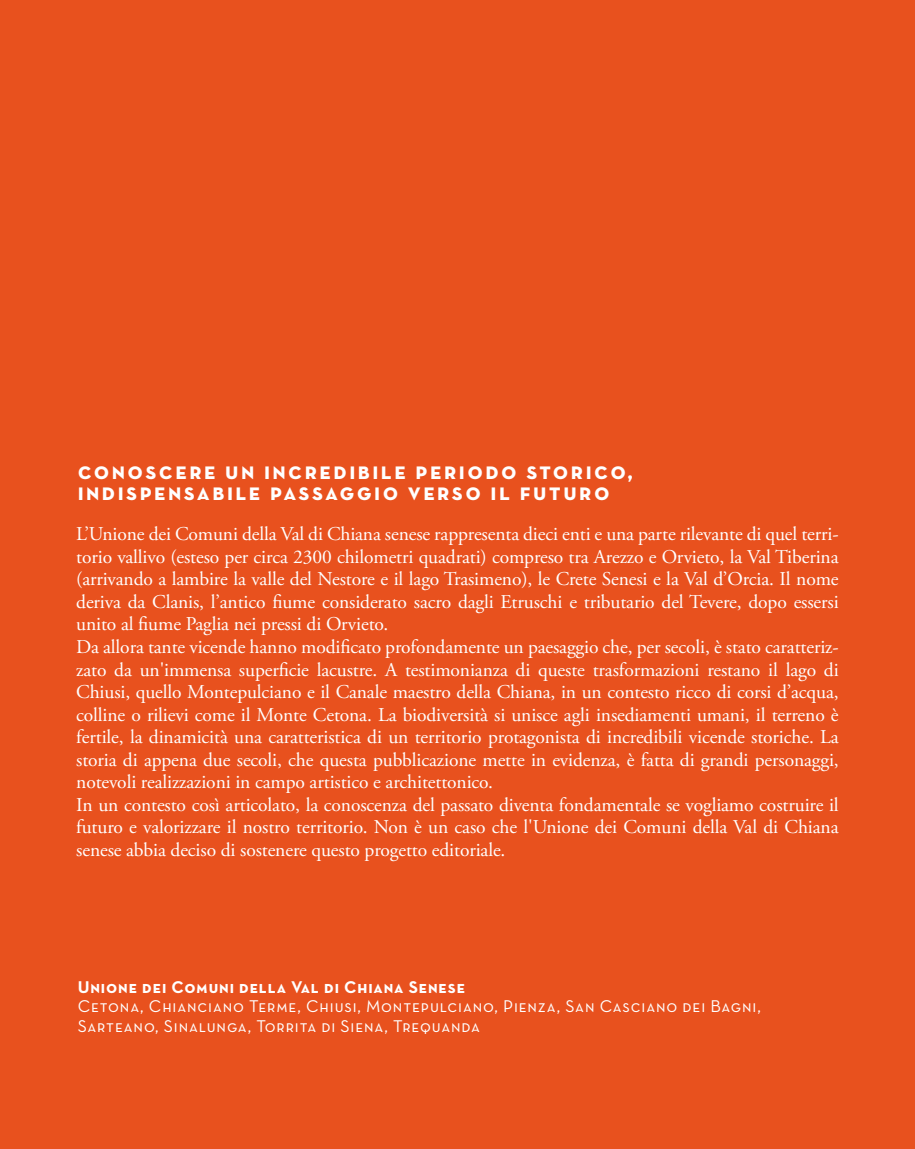
<style>
.page{position:relative;width:915px;height:1149px;background:#fff}
.page>*{position:absolute;margin:0;border:0;box-sizing:border-box;transform-origin:0 0}
.t1{font:24px/21px "Neutra Text TF Bold SC Alt";letter-spacing:.1em;color:#fff}
.t2{font:19.5px/22.5px "Adobe Garamond Pro";letter-spacing:-.005em;color:#fff}
.t3{font:17.25px/19.5px "Neutra Text TF Book SC Alt";letter-spacing:.05em;color:#fff}
.t4{font:17.25px "Neutra Text TF Bold SC Alt";letter-spacing:.05em;color:#fff}
</style>
<div class="page">
<div style="left:0;top:0;width:914px;height:1148px;background:#e8511e"></div>
<p class="t1" style="left:78px;top:460px;width:556px">conoscere un incredibile periodo storico, indispensabile passaggio verso il futuro</p>
<p class="t2" style="left:76px;top:523px;width:763px">L’Unione dei Comuni della Val di Chiana senese rappresenta dieci enti e una parte rilevante di quel terri&shy;torio vallivo (esteso per circa 2300 chilometri quadrati) compreso tra Arezzo e Orvieto, la Val Tiberina (arrivando a lambire la valle del Nestore e il lago Trasimeno), le Crete Senesi e la Val d’Orcia. Il nome deriva da Clanis, l’antico fiume considerato sacro dagli Etruschi e tributario del Tevere, dopo essersi unito al fiume Paglia nei pressi di Orvieto.<br>Da allora tante vicende hanno modificato profondamente un paesaggio che, per secoli, è stato caratteriz&shy;zato da un'immensa superficie lacustre. A testimonianza di queste trasformazioni restano il lago di Chiusi, quello Montepulciano e il Canale maestro della Chiana, in un contesto ricco di corsi d’acqua, colline o rilievi come il Monte Cetona. La biodiversità si unisce agli insediamenti umani, il terreno è fertile, la dinamicità una caratteristica di un territorio protagonista di incredibili vicende storiche. La storia di appena due secoli, che questa pubblicazione mette in evidenza, è fatta di grandi personaggi, notevoli realizzazioni in campo artistico e architettonico.<br>In un contesto così articolato, la conoscenza del passato diventa fondamentale se vogliamo costruire il futuro e valorizzare il nostro territorio. Non è un caso che l'Unione dei Comuni della Val di Chiana senese abbia deciso di sostenere questo progetto editoriale.</p>
<p class="t4" style="left:78px;top:975px;width:388px">Unione dei Comuni della Val di Chiana Senese</p>
<p class="t3" style="left:78px;top:996px;width:684px">Cetona, Chianciano Terme, Chiusi, Montepulciano, Pienza, San Casciano dei Bagni,<br>Sarteano, Sinalunga, Torrita di Siena, Trequanda</p>
</div>
